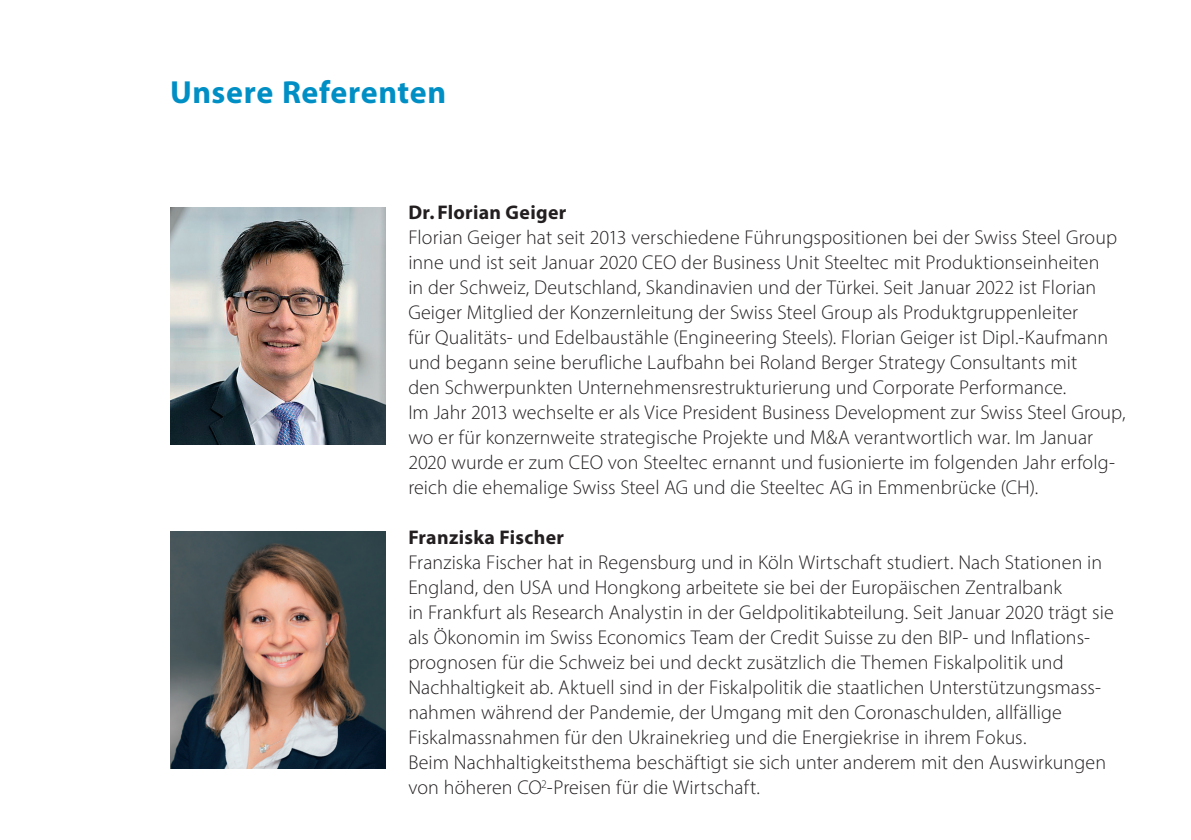
<style>
.page{position:relative;width:1191px;height:840px;background:#fff}
.page>*{position:absolute;margin:0;border:0;box-sizing:border-box;transform-origin:0 0}
.t1{font:700 32px "Myriad Pro";letter-spacing:.015em;color:#008fc5}
.t2{font:300 20px/25px "Myriad Pro";letter-spacing:.005em;color:#231f20}
.t3{font:700 19.8px "Myriad Pro";letter-spacing:.015em;color:#231f20}
</style>
<div class="page">
<img style="left:170px;top:531px;width:216px;height:237px">
<img style="left:170px;top:207px;width:216px;height:237px">
<h1 class="t1" style="left:170px;top:72px;width:277px">Unsere Referenten</h1>
<p class="t3" style="left:408px;top:199px;width:160px">Dr. Florian Geiger</p>
<p class="t2" style="left:408px;top:224px;width:718px">Florian Geiger hat seit 2013 verschiedene Führungspositionen bei der Swiss Steel Group inne und ist seit Januar 2020 CEO der Business Unit Steeltec mit Produktionseinheiten<br>in der Schweiz, Deutschland, Skandinavien und der Türkei. Seit Januar 2022 ist Florian Geiger Mitglied der Konzernleitung der Swiss Steel Group als Produktgruppenleiter<br>für Qualitäts- und Edelbaustähle (Engineering Steels). Florian Geiger ist Dipl.-Kaufmann und begann seine berufliche Laufbahn bei Roland Berger Strategy Consultants mit<br>den Schwerpunkten Unternehmensrestrukturierung und Corporate Performance.<br>Im Jahr 2013 wechselte er als Vice President Business Development zur Swiss Steel Group, wo er für konzernweite strategische Projekte und M&amp;A verantwortlich war. Im Januar 2020 wurde er zum CEO von Steeltec ernannt und fusionierte im folgenden Jahr erfolg&shy;reich die ehemalige Swiss Steel AG und die Steeltec AG in Emmenbrücke (CH).</p>
<p class="t3" style="left:408px;top:524px;width:157px">Franziska Fischer</p>
<p class="t2" style="left:408px;top:549px;width:707px">Franziska Fischer hat in Regensburg und in Köln Wirtschaft studiert. Nach Stationen in England, den USA und Hongkong arbeitete sie bei der Europäischen Zentralbank<br>in Frankfurt als Research Analystin in der Geldpolitikabteilung. Seit Januar 2020 trägt sie als Ökonomin im Swiss Economics Team der Credit Suisse zu den BIP- und Inflations&shy;prognosen für die Schweiz bei und deckt zusätzlich die Themen Fiskalpolitik und Nachhaltigkeit ab. Aktuell sind in der Fiskalpolitik die staatlichen Unterstützungsmass&shy;nahmen während der Pandemie, der Umgang mit den Coronaschulden, allfällige Fiskalmassnahmen für den Ukrainekrieg und die Energiekrise in ihrem Fokus.<br>Beim Nachhaltigkeitsthema beschäftigt sie sich unter anderem mit den Auswirkungen von höheren CO<sup>2</sup>-Preisen für die Wirtschaft.</p>
</div>
